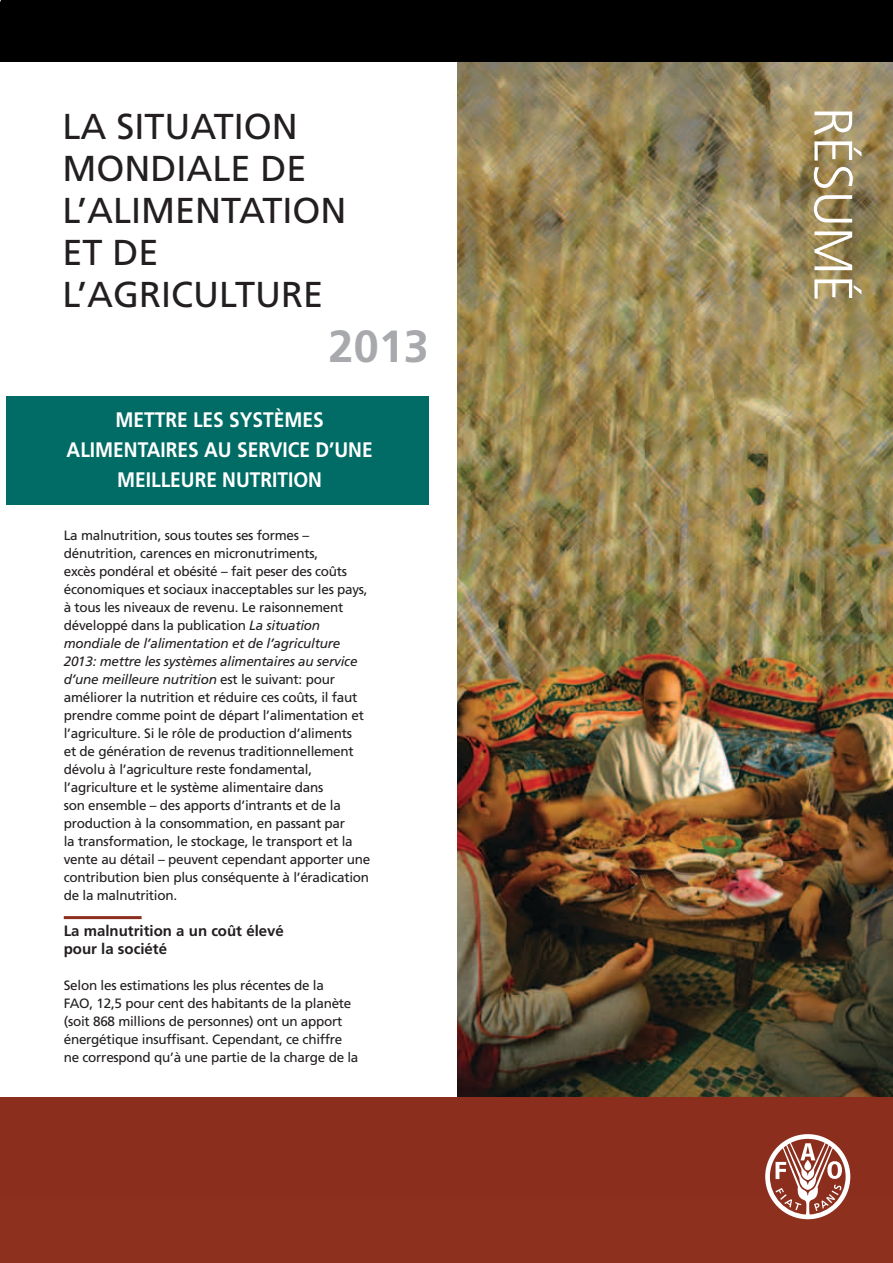
<style>
.page{position:relative;width:893px;height:1263px;background:#fff}
.page>*{position:absolute;margin:0;border:0;box-sizing:border-box;transform-origin:0 0}
.t1{font:300 54px "Frutiger LT Std";color:#fff}
.t2{font:700 45px "Frutiger LT Std";color:#a7a9ac}
.t3{font:36px/42px "Frutiger LT Std";color:#231f20}
.t4{font:700 21px/30px "Frutiger LT Std";color:#fff;text-align:center;scale:.91 1}
.t5{font:700 15px/18px "Frutiger LT Std";color:#231f20}
.t6{font:13.5px/18px "Frutiger LT Std";letter-spacing:-.02em;color:#231f20}
.s1{font-style:italic}
</style>
<div class="page">
<img style="left:457px;top:62px;width:436px;height:1035px">
<div style="left:0;top:0;width:893px;height:62px;background:#000"></div>
<div style="left:0;top:1097px;width:893px;height:166px;background:#8c2e1e"></div>
<svg style="left:765px;top:1134px;width:85px;height:85px"></svg>
<div style="left:6px;top:396px;width:423px;height:108px;background:#006c65"></div>
<hr style="left:64px;top:916px;width:78px;height:3px;background:#8c2e1e">
<h3 class="t3" style="left:63px;top:105px;width:286px">LA SITUATION<br>MONDIALE DE<br>L’ALIMENTATION<br>ET DE<br>L’AGRICULTURE</h3>
<h2 class="t2" style="left:329px;top:319px;width:102px">2013</h2>
<h3 class="t4" style="left:67px;top:405px;width:338px">METTRE LES SYSTÈMES<br>ALIMENTAIRES AU SERVICE D’UNE<br>MEILLEURE NUTRITION</h3>
<p class="t6" style="left:64px;top:526px;width:308px">La malnutrition, sous toutes ses formes – dénutrition, carences en micronutriments,<br>excès pondéral et obésité – fait peser des coûts économiques et sociaux inacceptables sur les pays, à tous les niveaux de revenu. Le raisonnement développé dans la publication <span class="s1">La situation mondiale de l’alimentation et de l’agriculture 2013: mettre les systèmes alimentaires au service d’une meilleure nutrition</span> est le suivant: pour améliorer la nutrition et réduire ces coûts, il faut prendre comme point de départ l’alimentation et l’agriculture. Si le rôle de production d’aliments<br>et de génération de revenus traditionnellement dévolu à l’agriculture reste fondamental, l’agriculture et le système alimentaire dans<br>son ensemble – des apports d’intrants et de la production à la consommation, en passant par<br>la transformation, le stockage, le transport et la vente au détail – peuvent cependant apporter une contribution bien plus conséquente à l’éradication de la malnutrition.</p>
<p class="t5" style="left:64px;top:922px;width:222px">La malnutrition a un coût élevé pour la société</p>
<p class="t6" style="left:64px;top:976px;width:296px">Selon les estimations les plus récentes de la<br>FAO, 12,5 pour cent des habitants de la planète (soit 868 millions de personnes) ont un apport énergétique insuffisant. Cependant, ce chiffre ne correspond qu’à une partie de la charge de la</p>
<h1 class="t1" style="left:864px;top:107px;width:197px;rotate:90deg">RÉSUMÉ</h1>
</div>
